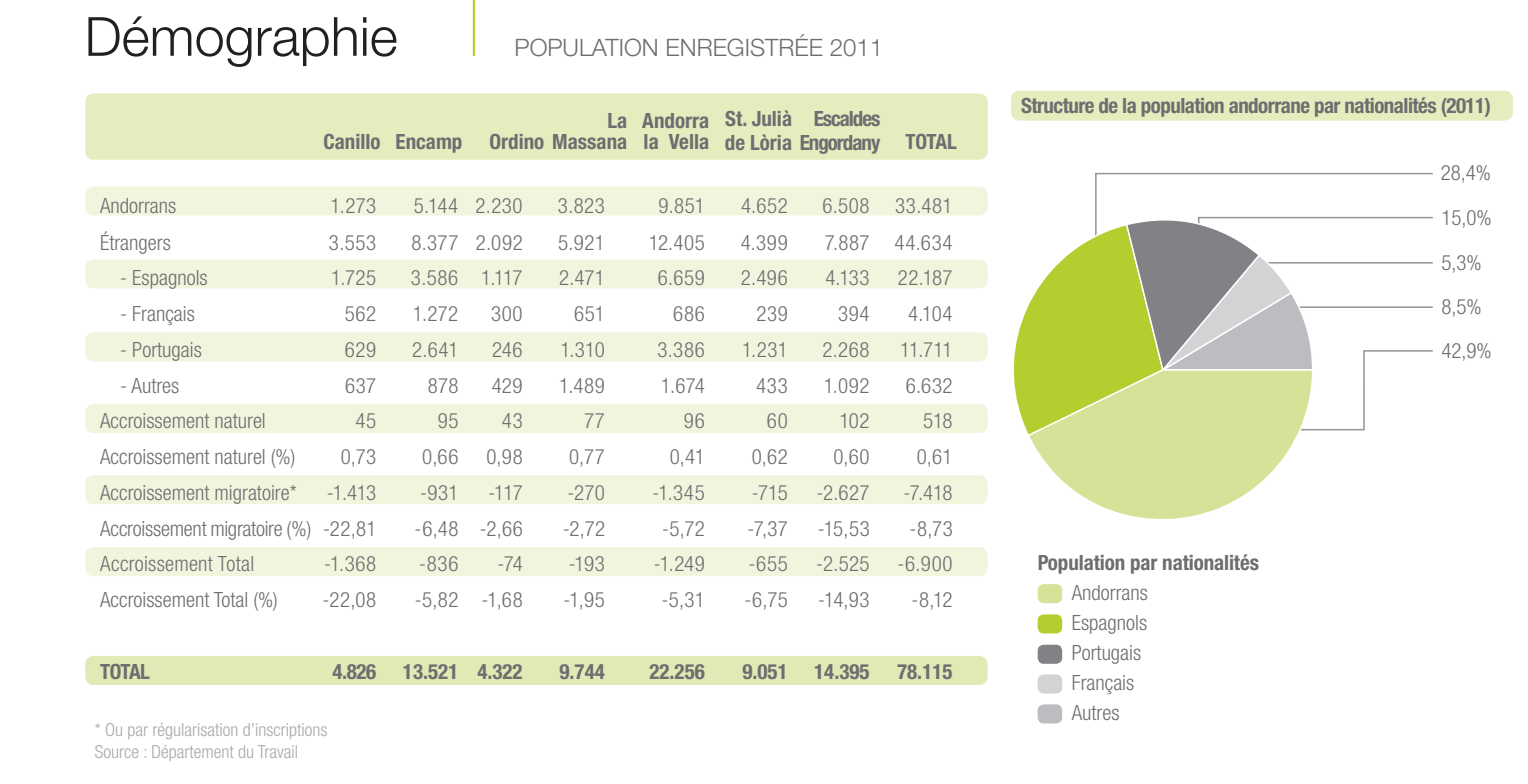
<style>
.page{position:relative;width:1528px;height:784px;background:#fff}
.page>*{position:absolute;margin:0;border:0;box-sizing:border-box;transform-origin:0 0}
.t1{font:300 54px "Helvetica Neue LT Std";color:#231f20}
.t2{font:300 24px "Helvetica Neue LT Std";color:#6d6e70}
.t3{font:300 condensed 21px/30px "Helvetica Neue";color:#6d6e70}
.t4{font:700 condensed 21px/21px "Helvetica Neue";letter-spacing:-.005em;color:#6d6e70}
.t5{font:700 condensed 21px "Helvetica Neue";letter-spacing:-.025em;color:#6d6e70}
.t6{font:700 condensed 21px "Helvetica Neue";letter-spacing:-.05em;color:#6d6e70}
.t7{font:300 condensed 18px/21.6px "Helvetica Neue";color:#a7a9ac}
</style>
<div class="page">
<div style="left:85px;top:93px;width:902px;height:67px;background:#e5edbf;border-radius:9px"></div>
<div style="left:85px;top:186px;width:902px;height:29px;background:#f0f5dd;border-radius:9px"></div>
<div style="left:85px;top:259px;width:902px;height:29px;background:#f0f5dd;border-radius:9px"></div>
<div style="left:85px;top:332px;width:902px;height:29px;background:#f0f5dd;border-radius:9px"></div>
<div style="left:85px;top:404px;width:902px;height:29px;background:#f0f5dd;border-radius:9px"></div>
<div style="left:85px;top:475px;width:902px;height:29px;background:#f0f5dd;border-radius:9px"></div>
<div style="left:85px;top:547px;width:902px;height:29px;background:#f0f5dd;border-radius:9px"></div>
<div style="left:85px;top:656px;width:902px;height:29px;background:#e1eab5;border-radius:9px"></div>
<div style="left:1011px;top:91px;width:501px;height:30px;background:#e5edbf;border-radius:9px"></div>
<div style="left:1037px;top:584px;width:25px;height:19px;background:#d6e297;border-radius:6px"></div>
<div style="left:1037px;top:614px;width:25px;height:19px;background:#b5ce2f;border-radius:6px"></div>
<div style="left:1037px;top:644px;width:25px;height:19px;background:#808285;border-radius:6px"></div>
<div style="left:1037px;top:674px;width:25px;height:19px;background:#d1d3d4;border-radius:6px"></div>
<div style="left:1037px;top:704px;width:25px;height:19px;background:#bbbdc0;border-radius:6px"></div>
<svg style="left:1013px;top:172px;width:420px;height:347px"></svg>
<hr style="left:473px;top:0;width:2px;height:56px;background:#b5ce2f">
<h1 class="t1" style="left:85px;top:17px;width:315px">Démographie</h1>
<p class="t2" style="left:514px;top:39px;width:370px">POPULATION ENREGISTRÉE 2011</p>
<p class="t4" style="left:607px;top:112px;width:21px">La</p>
<p class="t4" style="left:642px;top:112px;width:68px">Andorra la Vella</p>
<p class="t4" style="left:725px;top:108px;width:233px;line-height:24px">St. Julià<br>de Lòria Engordany TOTAL</p>
<p class="t6" style="left:814px;top:111px;width:68px">Escaldes</p>
<p class="t4" style="left:323px;top:133px;width:140px">Canillo Encamp</p>
<p class="t4" style="left:489px;top:133px;width:139px">Ordino Massana</p>
<p class="t3" style="left:100px;top:192px;width:78px">Andorrans</p>
<p class="t3" style="left:330px;top:192px;width:47px">1.273</p>
<p class="t3" style="left:414px;top:192px;width:110px">5.144 2.230</p>
<p class="t3" style="left:558px;top:192px;width:48px">3.823</p>
<p class="t3" style="left:658px;top:192px;width:48px">9.851</p>
<p class="t3" style="left:741px;top:192px;width:48px">4.652</p>
<p class="t3" style="left:822px;top:192px;width:132px">6.508 33.481</p>
<p class="t3" style="left:100px;top:229px;width:72px">Étrangers</p>
<p class="t3" style="left:329px;top:229px;width:49px">3.553</p>
<p class="t3" style="left:411px;top:229px;width:113px">8.377 2.092</p>
<p class="t3" style="left:558px;top:229px;width:48px">5.921</p>
<p class="t3" style="left:648px;top:229px;width:58px">12.405</p>
<p class="t3" style="left:741px;top:229px;width:48px">4.399</p>
<p class="t3" style="left:824px;top:229px;width:129px">7.887 44.634</p>
<p class="t3" style="left:120px;top:265px;width:89px">- Espagnols</p>
<p class="t3" style="left:331px;top:265px;width:46px">1.725</p>
<p class="t3" style="left:411px;top:265px;width:113px">3.586 1.117</p>
<p class="t3" style="left:559px;top:265px;width:47px">2.471</p>
<p class="t3" style="left:658px;top:265px;width:49px">6.659</p>
<p class="t3" style="left:741px;top:265px;width:48px">2.496</p>
<p class="t3" style="left:825px;top:265px;width:46px">4.133</p>
<p class="t3" style="left:898px;top:265px;width:56px">22.187</p>
<p class="t3" style="left:120px;top:300px;width:76px">- Français</p>
<p class="t3" style="left:345px;top:300px;width:33px">562</p>
<p class="t3" style="left:413px;top:300px;width:47px">1.272</p>
<p class="t3" style="left:491px;top:300px;width:33px">300</p>
<p class="t3" style="left:574px;top:300px;width:32px">651</p>
<p class="t3" style="left:673px;top:300px;width:33px">686</p>
<p class="t3" style="left:756px;top:300px;width:33px">239</p>
<p class="t3" style="left:838px;top:300px;width:33px">394</p>
<p class="t3" style="left:908px;top:300px;width:46px">4.104</p>
<p class="t3" style="left:120px;top:336px;width:83px">- Portugais</p>
<p class="t3" style="left:345px;top:336px;width:33px">629</p>
<p class="t3" style="left:412px;top:336px;width:48px">2.641</p>
<p class="t3" style="left:492px;top:336px;width:32px">246</p>
<p class="t3" style="left:560px;top:336px;width:46px">1.310</p>
<p class="t3" style="left:657px;top:336px;width:49px">3.386</p>
<p class="t3" style="left:742px;top:336px;width:47px">1.231</p>
<p class="t3" style="left:822px;top:336px;width:49px">2.268</p>
<p class="t3" style="left:900px;top:336px;width:54px">11.711</p>
<p class="t3" style="left:120px;top:372px;width:61px">- Autres</p>
<p class="t3" style="left:345px;top:372px;width:33px">637</p>
<p class="t3" style="left:428px;top:372px;width:32px">878</p>
<p class="t3" style="left:492px;top:372px;width:33px">429</p>
<p class="t3" style="left:559px;top:372px;width:47px">1.489</p>
<p class="t3" style="left:661px;top:372px;width:45px">1.674</p>
<p class="t3" style="left:756px;top:372px;width:33px">433</p>
<p class="t3" style="left:823px;top:372px;width:47px">1.092</p>
<p class="t3" style="left:905px;top:372px;width:48px">6.632</p>
<p class="t3" style="left:100px;top:407px;width:167px">Accroissement naturel</p>
<p class="t3" style="left:355px;top:407px;width:22px">45</p>
<p class="t3" style="left:438px;top:407px;width:22px">95</p>
<p class="t3" style="left:502px;top:407px;width:22px">43</p>
<p class="t3" style="left:584px;top:407px;width:22px">77</p>
<p class="t3" style="left:684px;top:407px;width:22px">96</p>
<p class="t3" style="left:767px;top:407px;width:22px">60</p>
<p class="t3" style="left:839px;top:407px;width:32px">102</p>
<p class="t3" style="left:923px;top:407px;width:31px">518</p>
<p class="t3" style="left:100px;top:443px;width:197px">Accroissement naturel (%)</p>
<p class="t3" style="left:341px;top:443px;width:37px">0,73</p>
<p class="t3" style="left:422px;top:443px;width:38px">0,66</p>
<p class="t3" style="left:486px;top:443px;width:38px">0,98</p>
<p class="t3" style="left:569px;top:443px;width:37px">0,77</p>
<p class="t3" style="left:669px;top:443px;width:37px">0,41</p>
<p class="t3" style="left:751px;top:443px;width:38px">0,62</p>
<p class="t3" style="left:833px;top:443px;width:38px">0,60</p>
<p class="t3" style="left:916px;top:443px;width:37px">0,61</p>
<p class="t3" style="left:100px;top:479px;width:198px">Accroissement migratoire*</p>
<p class="t3" style="left:327px;top:479px;width:51px">-1.413</p>
<p class="t3" style="left:420px;top:479px;width:40px">-931</p>
<p class="t3" style="left:488px;top:479px;width:36px">-117</p>
<p class="t3" style="left:567px;top:479px;width:39px">-270</p>
<p class="t3" style="left:652px;top:479px;width:54px">-1.345</p>
<p class="t3" style="left:751px;top:479px;width:38px">-715</p>
<p class="t3" style="left:816px;top:479px;width:55px">-2.627</p>
<p class="t3" style="left:903px;top:479px;width:51px">-7.418</p>
<p class="t3" style="left:100px;top:515px;width:278px">Accroissement migratoire (%) -22,81</p>
<p class="t3" style="left:414px;top:515px;width:110px">-6,48 -2,66</p>
<p class="t3" style="left:563px;top:515px;width:44px">-2,72</p>
<p class="t3" style="left:662px;top:515px;width:44px">-5,72</p>
<p class="t3" style="left:747px;top:515px;width:42px">-7,37</p>
<p class="t3" style="left:818px;top:515px;width:53px">-15,53</p>
<p class="t3" style="left:909px;top:515px;width:45px">-8,73</p>
<p class="t3" style="left:100px;top:550px;width:156px">Accroissement Total</p>
<p class="t3" style="left:324px;top:550px;width:54px">-1.368</p>
<p class="t3" style="left:419px;top:550px;width:41px">-836</p>
<p class="t3" style="left:497px;top:550px;width:27px">-74</p>
<p class="t3" style="left:568px;top:550px;width:38px">-193</p>
<p class="t3" style="left:653px;top:550px;width:53px">-1.249</p>
<p class="t3" style="left:748px;top:550px;width:41px">-655</p>
<p class="t3" style="left:816px;top:550px;width:55px">-2.525</p>
<p class="t3" style="left:897px;top:550px;width:57px">-6.900</p>
<p class="t3" style="left:100px;top:586px;width:179px">Accroissement Total (%)</p>
<p class="t3" style="left:322px;top:586px;width:55px">-22,08</p>
<p class="t3" style="left:415px;top:586px;width:109px">-5,82 -1,68</p>
<p class="t3" style="left:563px;top:586px;width:43px">-1,95</p>
<p class="t3" style="left:661px;top:586px;width:45px">-5,31</p>
<p class="t3" style="left:744px;top:586px;width:45px">-6,75</p>
<p class="t3" style="left:818px;top:586px;width:53px">-14,93</p>
<p class="t3" style="left:911px;top:586px;width:43px">-8,12</p>
<p class="t4" style="left:100px;top:662px;width:51px">TOTAL</p>
<p class="t4" style="left:332px;top:662px;width:45px">4.826</p>
<p class="t4" style="left:403px;top:662px;width:121px">13.521 4.322</p>
<p class="t4" style="left:559px;top:662px;width:47px">9.744</p>
<p class="t4" style="left:649px;top:662px;width:57px">22.256</p>
<p class="t4" style="left:742px;top:662px;width:47px">9.051</p>
<p class="t4" style="left:814px;top:662px;width:57px">14.395</p>
<p class="t4" style="left:897px;top:662px;width:57px">78.115</p>
<p class="t7" style="left:95px;top:720px;width:234px">* Ou par régularisation d’inscriptions<br>Source : Département du Travail</p>
<p class="t5" style="left:1021px;top:98px;width:471px">Structure de la population andorrane par nationalités (2011)</p>
<p class="t4" style="left:1037px;top:554px;width:223px">Population par nationalités</p>
<p class="t3" style="left:1071px;top:579px;width:78px">Andorrans<br>Espagnols<br>Portugais<br>Français<br>Autres</p>
<p class="t3" style="left:1440px;top:152px;width:53px;line-height:44.4px">28,4%<br>15,0%<br>5,3%<br>8,5%<br>42,9%</p>
</div>
